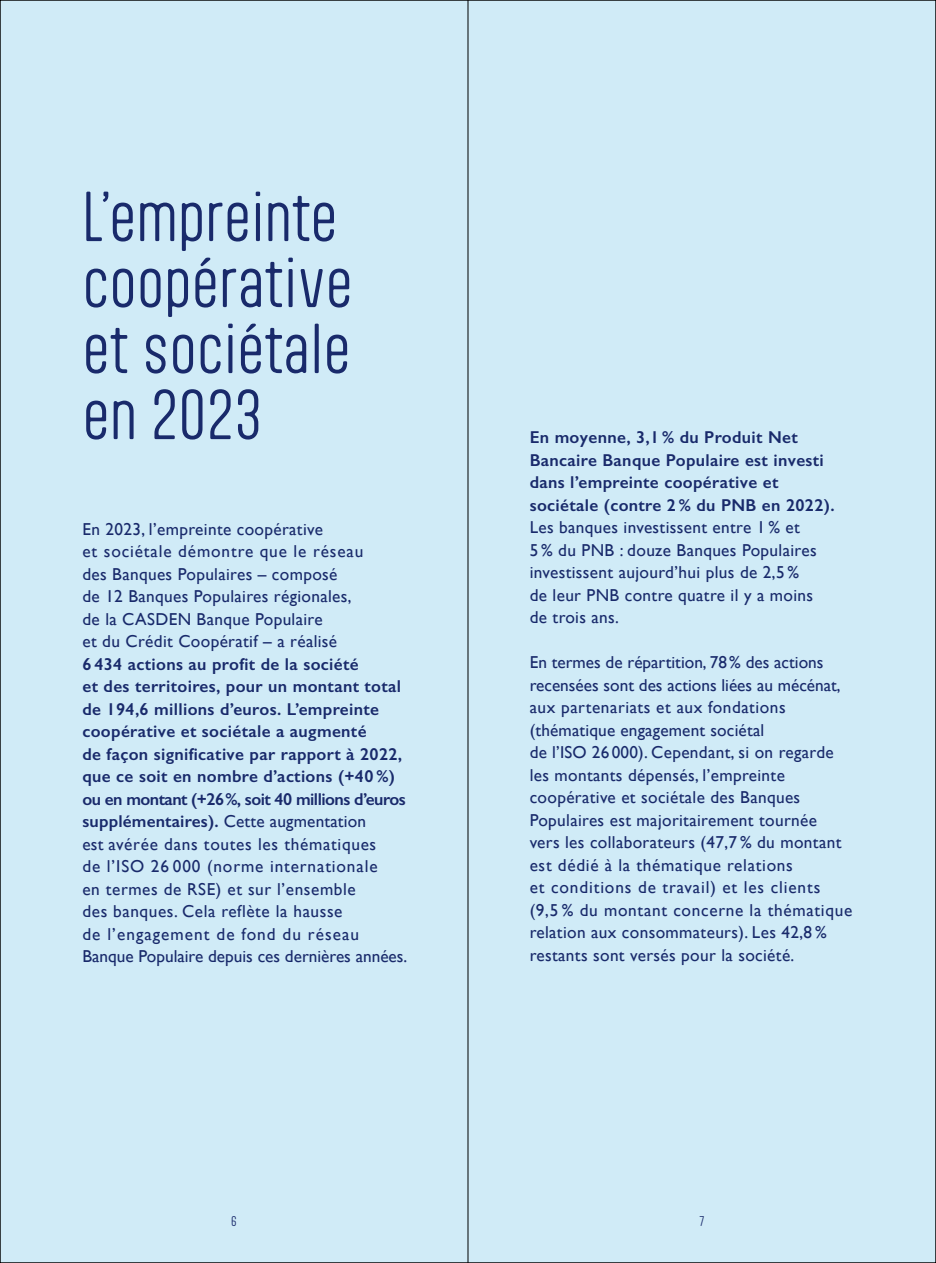
<style>
.page{position:relative;width:936px;height:1263px;background:#fff}
.page>*{position:absolute;margin:0;border:0;box-sizing:border-box;transform-origin:0 0}
.t1{font:300 60px/66px "Aptly";color:#192a6b}
.t2{font:17.25px/22.5px "Gill Sans";letter-spacing:.02em;color:#192a6b}
.t3{font:600 17.25px/22.5px "Gill Sans";letter-spacing:.02em;color:#192a6b}
.t4{font:300 12px "Aptly";color:#192a6b}
.s1{font-weight:400}
</style>
<div class="page">
<div style="left:0;top:0;width:935px;height:1263px;background:#d0ebf7"></div>
<hr style="left:467px;top:0;width:1px;height:1263px;background:#000">
<h1 class="t1" style="left:82px;top:182px;width:272px">L’empreinte coopérative et sociétale en 2023</h1>
<p class="t2" style="left:82px;top:518px;width:282px">En 2023, l’empreinte coopérative<br>et sociétale démontre que le réseau des Banques Populaires – composé<br>de 12 Banques Populaires régionales, de la CASDEN Banque Populaire<br>et du Crédit Coopératif – a réalisé</p>
<p class="t3" style="left:82px;top:653px;width:326px">6 434 actions au profit de la société<br>et des territoires, pour un montant total de 194,6 millions d’euros. L’empreinte coopérative et sociétale a augmenté<br>de façon significative par rapport à 2022, que ce soit en nombre d’actions (+40 %) ou en montant (+26 %, soit 40 millions d’euros supplémentaires). <span class="s1">Cette augmentation<br>est avérée dans toutes les thématiques<br>de l’ISO 26 000 (norme internationale<br>en termes de RSE) et sur l’ensemble<br>des banques. Cela reflète la hausse<br>de l’engagement de fond du réseau Banque Populaire depuis ces dernières années.</span></p>
<p class="t3" style="left:529px;top:426px;width:306px">En moyenne, 3,1 % du Produit Net Bancaire Banque Populaire est investi dans l’empreinte coopérative et sociétale (contre 2 % du PNB en 2022).</p>
<p class="t2" style="left:529px;top:516px;width:288px">Les banques investissent entre 1% et<br>5% du PNB : douze Banques Populaires investissent aujourd’hui plus de 2,5% de leur PNB contre quatre il y a moins de trois ans.</p>
<p class="t2" style="left:529px;top:651px;width:324px">En termes de répartition, 78% des actions recensées sont des actions liées au mécénat, aux partenariats et aux fondations (thématique engagement sociétal<br>de l’ISO 26 000). Cependant, si on regarde les montants dépensés, l’empreinte coopérative et sociétale des Banques Populaires est majoritairement tournée<br>vers les collaborateurs (47,7% du montant est dédié à la thématique relations<br>et conditions de travail) et les clients (9,5 % du montant concerne la thématique relation aux consommateurs). Les 42,8% restants sont versés pour la société.</p>
<p class="t4" style="left:231px;top:1214px;width:7px">6</p>
<p class="t4" style="left:699px;top:1214px;width:7px">7</p>
</div>
